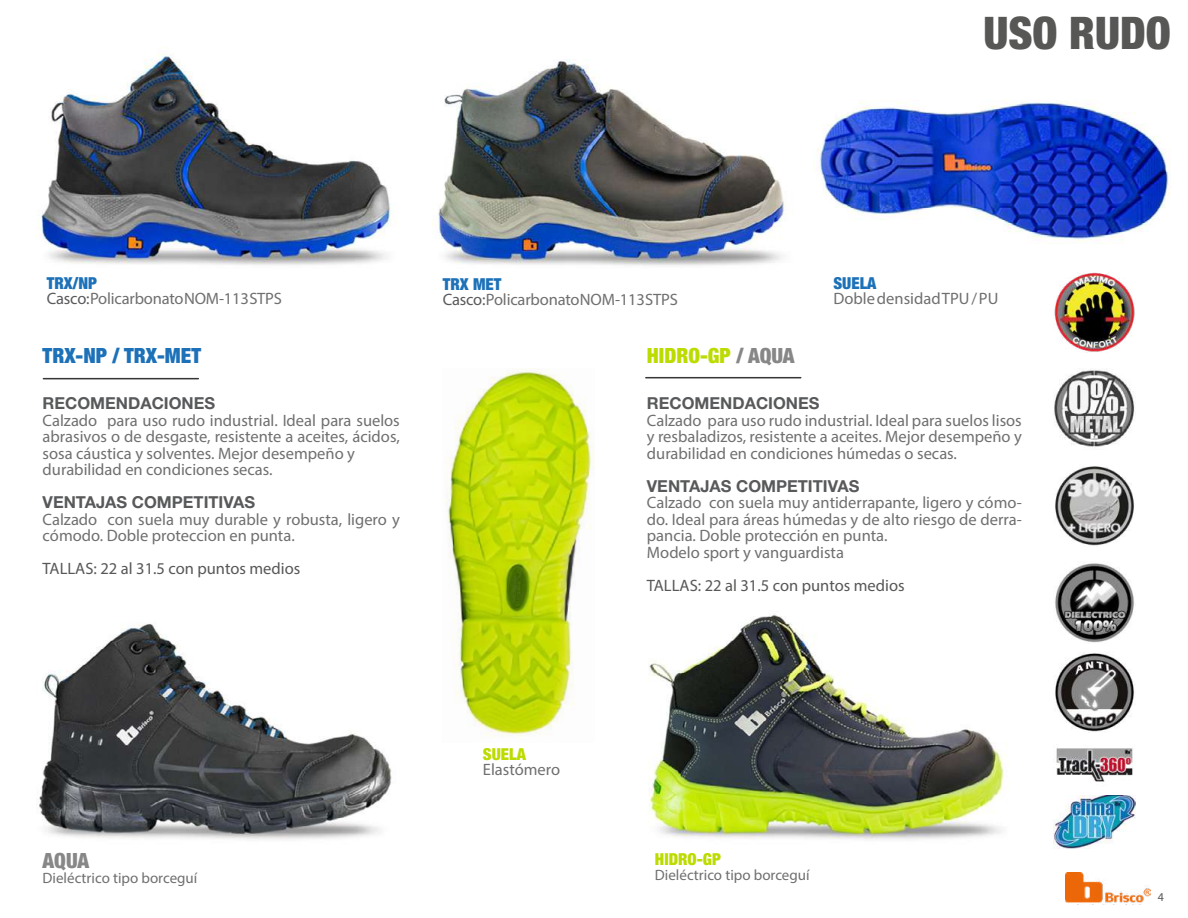
<style>
.page{position:relative;width:1188px;height:918px;background:#fff}
.page>*{position:absolute;margin:0;border:0;box-sizing:border-box;transform-origin:0 0}
.t1{font:900 condensed 45px "Helvetica Neue LT Std";color:#575756}
.t2{font:900 condensed 21px "Helvetica Neue LT Std";color:#1d71b8}
.t3{font:900 condensed 21px "Helvetica Neue LT Std";color:#bcdb00}
.t4{font:900 condensed 21px "Helvetica Neue LT Std";color:#878787}
.t5{font:16.5px/16.5px "Myriad Pro";color:#706f6f}
.t6{font:700 16.5px "Helvetica Neue LT Std";color:#58595b}
.t7{font:16.5px "Myriad Pro";color:#575756}
.t8{font:900 condensed 16.5px "Helvetica Neue LT Std";color:#1d71b8}
.t9{font:900 condensed 16.5px "Helvetica Neue LT Std";color:#bcdb00}
.t10{font:15px "Myriad Pro";color:#706f6f}
.t11{font:12px "Myriad Pro";color:#575756}
.s1{color:#58595b}
.s2{color:#878787}
</style>
<div class="page">
<img style="left:432px;top:59px;width:382px;height:207px">
<img style="left:38px;top:624px;width:354px;height:216px">
<img style="left:445px;top:368px;width:149px;height:370px">
<img style="left:648px;top:614px;width:360px;height:226px">
<img style="left:38px;top:54px;width:359px;height:211px">
<hr style="left:43px;top:378px;width:155px;height:1px;background:#000">
<hr style="left:646px;top:377px;width:155px;height:1px;background:#000">
<img style="left:1066px;top:872px;width:85px;height:31px">
<img style="left:1055px;top:653px;width:79px;height:129px">
<img style="left:814px;top:100px;width:356px;height:142px">
<img style="left:1055px;top:466px;width:79px;height:80px">
<img style="left:1054px;top:795px;width:81px;height:53px">
<img style="left:1054px;top:370px;width:81px;height:77px">
<img style="left:1055px;top:563px;width:79px;height:80px">
<img style="left:1054px;top:272px;width:81px;height:81px">
<h1 class="t1" style="left:983px;top:5px;width:189px">USO RUDO</h1>
<p class="t8" style="left:47px;top:273px;width:52px">TRX/NP</p>
<p class="t5" style="left:47px;top:290px;width:237px"><span class="s1">Casco:</span> Policarbonato NOM-113 STPS</p>
<p class="t8" style="left:443px;top:273px;width:60px">TRX MET</p>
<p class="t5" style="left:443px;top:290px;width:237px"><span class="s1">Casco:</span> Policarbonato NOM-113 STPS</p>
<p class="t8" style="left:833px;top:273px;width:45px">SUELA</p>
<p class="t5" style="left:833px;top:290px;width:167px">Doble densidad TPU / PU</p>
<p class="t2" style="left:43px;top:342px;width:160px">TRX-NP / TRX-MET</p>
<p class="t6" style="left:43px;top:393px;width:174px">RECOMENDACIONES</p>
<p class="t5" style="left:43px;top:412px;width:359px">Calzado para uso rudo industrial. Ideal para suelos abrasivos o de desgaste, resistente a aceites, ácidos, sosa cáustica y solventes. Mejor desempeño y durabilidad en condiciones secas.</p>
<p class="t6" style="left:43px;top:492px;width:214px">VENTAJAS COMPETITIVAS</p>
<p class="t5" style="left:43px;top:511px;width:359px">Calzado con suela muy durable y robusta, ligero y cómodo. Doble proteccion en punta.</p>
<p class="t7" style="left:43px;top:559px;width:259px">TALLAS: 22 al 31.5 con puntos medios</p>
<p class="t3" style="left:647px;top:342px;width:149px">HIDRO-GP <span class="s2">/ AQUA</span></p>
<p class="t6" style="left:647px;top:393px;width:174px">RECOMENDACIONES</p>
<p class="t5" style="left:647px;top:412px;width:376px;text-align:justify">Calzado para uso rudo industrial. Ideal para suelos lisos y resbaladizos, resistente a aceites. Mejor desempeño y durabilidad en condiciones húmedas o secas.</p>
<p class="t6" style="left:647px;top:476px;width:214px">VENTAJAS COMPETITIVAS</p>
<p class="t5" style="left:647px;top:494px;width:376px">Calzado con suela muy antiderrapante, ligero y cómo&shy;do. Ideal para áreas húmedas y de alto riesgo de derra&shy;pancia. Doble protección en punta.<br>Modelo sport y vanguardista</p>
<p class="t7" style="left:647px;top:575px;width:259px">TALLAS: 22 al 31.5 con puntos medios</p>
<p class="t9" style="left:483px;top:744px;width:45px">SUELA</p>
<p class="t5" style="left:483px;top:761px;width:79px">Elastómero</p>
<p class="t4" style="left:43px;top:848px;width:48px">AQUA</p>
<p class="t10" style="left:43px;top:869px;width:156px">Dieléctrico tipo borceguí</p>
<p class="t9" style="left:655px;top:849px;width:67px">HIDRO-GP</p>
<p class="t10" style="left:655px;top:866px;width:156px">Dieléctrico tipo borceguí</p>
<p class="t11" style="left:1158px;top:890px;width:8px">4</p>
</div>
